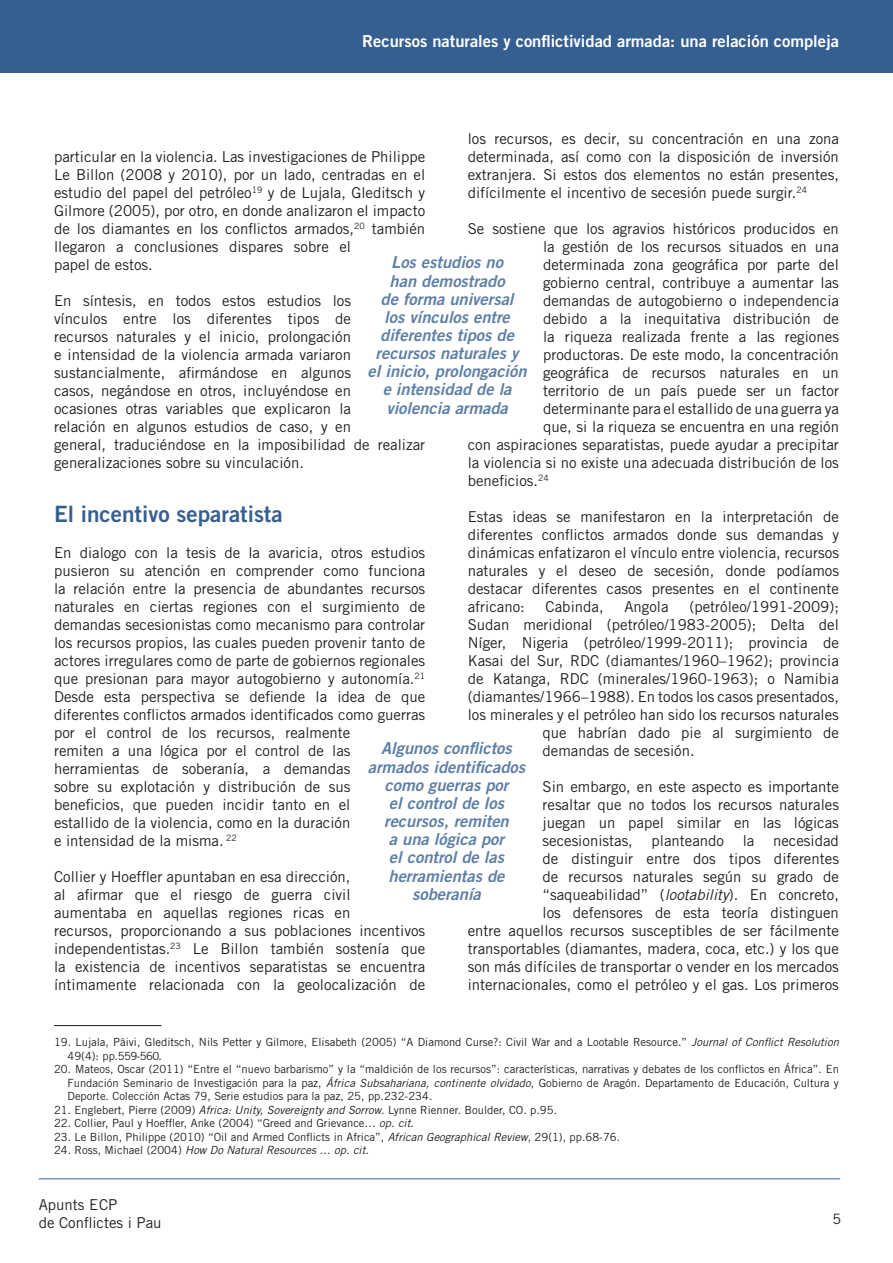
<style>
.page{position:relative;width:893px;height:1263px;background:#fff}
.page>*{position:absolute;margin:0;border:0;box-sizing:border-box;transform-origin:0 0}
.Normal__Web{font:22.5px "Trade Gothic LT Std Bd 2";color:#365f91}
.t1{font:16.5px/18.1px "Trade Gothic LT Std Bd 2 Obl";color:#5e7fa7;text-align:center}
.t2{font:16.5px "Trade Gothic LT Std Bd 2";color:#fff}
.t3{font:15px/18px "Trade Gothic LT Std";color:#231f20}
.t4{font:14.25px "Trade Gothic LT Std";color:#231f20}
.t5{font:11.25px/13.5px "Trade Gothic LT Std";color:#231f20}
.t6{font:italic 11.25px "Trade Gothic LT Std";color:#231f20}
.s1{font-style:italic}
.s2{font-style:normal}
</style>
<div class="page">
<hr style="left:39px;top:1178px;width:801px;height:1px;background:#365f91">
<div style="left:0;top:0;width:893px;height:72px;background:#365f91"></div>
<hr style="left:54px;top:1025px;width:108px;height:1px;background:#231f20">
<p class="t2" style="left:362px;top:31px;width:478px">Recursos naturales y conflictividad armada: una relación compleja</p>
<p class="t3" style="left:468px;top:129px;width:373px;text-align:justify">los recursos, es decir, su concentración en una zona determinada, así como con la disposición de inversión extranjera. Si estos dos elementos no están presentes, difícilmente el incentivo de secesión puede surgir.<sup>24</sup></p>
<p class="t3" style="left:468px;top:219px;width:373px">Se sostiene que los agravios históricos producidos en</p>
<p class="t3" style="left:543px;top:237px;width:297px">la gestión de los recursos situados en una</p>
<p class="t3" style="left:543px;top:255px;width:297px">determinada zona geográfica por parte del</p>
<p class="t3" style="left:543px;top:273px;width:297px">gobierno central, contribuye a aumentar las</p>
<p class="t3" style="left:543px;top:291px;width:297px">demandas de autogobierno o independencia</p>
<p class="t3" style="left:543px;top:309px;width:297px">debido a la inequitativa distribución de</p>
<p class="t3" style="left:543px;top:327px;width:297px">la riqueza realizada frente a las regiones</p>
<p class="t3" style="left:543px;top:345px;width:297px">productoras. De este modo, la concentración</p>
<p class="t3" style="left:543px;top:363px;width:297px">geográfica de recursos naturales en un</p>
<p class="t3" style="left:543px;top:381px;width:297px">territorio de un país puede ser un factor</p>
<p class="t3" style="left:543px;top:399px;width:297px">determinante para el estallido de una guerra ya</p>
<p class="t3" style="left:543px;top:417px;width:297px">que, si la riqueza se encuentra en una región</p>
<p class="t3" style="left:468px;top:435px;width:373px">con aspiraciones separatistas, puede ayudar a precipitar</p>
<p class="t3" style="left:468px;top:453px;width:373px">la violencia si no existe una adecuada distribución de los</p>
<p class="t3" style="left:468px;top:471px;width:83px">beneficios.<sup>24</sup></p>
<p class="t3" style="left:468px;top:507px;width:373px;text-align:justify">Estas ideas se manifestaron en la interpretación de diferentes conflictos armados donde sus demandas y dinámicas enfatizaron el vínculo entre violencia, recursos naturales y el deseo de secesión, donde podíamos destacar diferentes casos presentes en el continente africano:</p>
<p class="t3" style="left:54px;top:147px;width:373px">particular en la violencia. Las investigaciones de Philippe Le Billon (2008 y 2010), por un lado, centradas en el estudio del papel del petróleo<sup>19</sup> y de Lujala, Gleditsch y Gilmore (2005), por otro, en donde analizaron el impacto de los diamantes en los conflictos armados,<sup>20</sup> también llegaron a conclusiones dispares sobre el<br>papel de estos.</p>
<p class="t3" style="left:54px;top:291px;width:373px">En síntesis, en todos estos estudios los<br>vínculos entre los diferentes tipos de<br>recursos naturales y el inicio, prolongación<br>e intensidad de la violencia armada variaron sustancialmente, afirmándose en algunos<br>casos, negándose en otros, incluyéndose en<br>ocasiones otras variables que explicaron la<br>relación en algunos estudios de caso, y en<br>general, traduciéndose en la imposibilidad de realizar generalizaciones sobre su vinculación.</p>
<p class="Normal__Web" style="left:54px;top:500px;width:230px">El incentivo separatista</p>
<p class="t3" style="left:54px;top:543px;width:373px">En dialogo con la tesis de la avaricia, otros estudios pusieron su atención en comprender como funciona la relación entre la presencia de abundantes recursos naturales en ciertas regiones con el surgimiento de demandas secesionistas como mecanismo para controlar los recursos propios, las cuales pueden provenir tanto de actores irregulares como de parte de gobiernos regionales que presionan para mayor autogobierno y autonomía.<sup>21<br></sup>Desde esta perspectiva se defiende la idea de que diferentes conflictos armados identificados como guerras por el control de los recursos, realmente<br>remiten a una lógica por el control de las herramientas de soberanía, a demandas<br>sobre su explotación y distribución de sus<br>beneficios, que pueden incidir tanto en el<br>estallido de la violencia, como en la duración<br>e intensidad de la misma. <sup>22</sup></p>
<p class="t3" style="left:54px;top:867px;width:373px">Collier y Hoeffler apuntaban en esa dirección,<br>al afirmar que el riesgo de guerra civil aumentaba en aquellas regiones ricas en<br>recursos, proporcionando a sus poblaciones incentivos independentistas.<sup>23</sup> Le Billon también sostenía que la existencia de incentivos separatistas se encuentra íntimamente relacionada con la geolocalización de</p>
<p class="t1" style="left:368px;top:254px;width:161px">Los estudios no<br>han demostrado<br>de forma universal<br>los vínculos entre diferentes tipos de recursos naturales y el inicio, prolongación e intensidad de la violencia armada</p>
<p class="t3" style="left:546px;top:597px;width:59px">Cabinda,</p>
<p class="t3" style="left:624px;top:597px;width:46px">Angola</p>
<p class="t3" style="left:689px;top:597px;width:151px">(petróleo/1991-2009);</p>
<p class="t3" style="left:468px;top:615px;width:373px">Sudan meridional (petróleo/1983-2005); Delta del</p>
<p class="t3" style="left:468px;top:633px;width:373px">Níger, Nigeria (petróleo/1999-2011); provincia de</p>
<p class="t3" style="left:468px;top:651px;width:373px">Kasai del Sur, RDC (diamantes/1960–1962); provincia</p>
<p class="t3" style="left:468px;top:669px;width:373px">de Katanga, RDC (minerales/1960-1963); o Namibia</p>
<p class="t3" style="left:468px;top:687px;width:373px">(diamantes/1966–1988). En todos los casos presentados,</p>
<p class="t3" style="left:468px;top:705px;width:373px">los minerales y el petróleo han sido los recursos naturales</p>
<p class="t3" style="left:542px;top:723px;width:298px">que habrían dado pie al surgimiento de</p>
<p class="t3" style="left:542px;top:741px;width:154px">demandas de secesión.</p>
<p class="t3" style="left:468px;top:777px;width:373px;text-align:right">Sin embargo, en este aspecto es importante<br>resaltar que no todos los recursos naturales<br>juegan un papel similar en las lógicas secesionistas, planteando la necesidad<br>de distinguir entre dos tipos diferentes<br>de recursos naturales según su grado de “saqueabilidad” (<span class="s1">lootability</span>). En concreto,<br>los defensores de esta teoría distinguen<br>entre aquellos recursos susceptibles de ser fácilmente transportables (diamantes, madera, coca, etc.) y los que son más difíciles de transportar o vender en los mercados internacionales, como el petróleo y el gas. Los primeros</p>
<p class="t1" style="left:368px;top:740px;width:159px">Algunos conflictos armados identificados como guerras por<br>el control de los recursos, remiten<br>a una lógica por<br>el control de las herramientas de soberanía</p>
<p class="t5" style="left:67px;top:1035px;width:773px;text-indent:-13px">19. Lujala, Päivi, Gleditsch, Nils Petter y Gilmore, Elisabeth (2005) “A Diamond Curse?: Civil War and a Lootable Resource.” <span class="s1">Journal of Conflict Resolution<br></span>49(4): pp.559-560.</p>
<p class="t5" style="left:67px;top:1062px;width:773px;text-align:justify;text-indent:-14px">20. Mateos, Oscar (2011) “Entre el “nuevo barbarismo” y la “maldición de los recursos”: características, narrativas y debates de los conflictos en África”. En Fundación Seminario de Investigación para la paz, <span class="s1">África Subsahariana, continente olvidado</span>, Gobierno de Aragón. Departamento de Educación, Cultura y Deporte. Colección Actas 79, Serie estudios para la paz, 25, pp.232-234.</p>
<p class="t5" style="left:54px;top:1103px;width:505px">21. Englebert, Pierre (2009) <span class="s1">Africa: Unity, Sovereignty and Sorrow</span>. Lynne Rienner. Boulder, CO. p.95.</p>
<p class="t5" style="left:54px;top:1116px;width:361px">22. Collier, Paul y Hoeffler, Anke (2004) “Greed and Grievance… <span class="s1">op. cit</span>.</p>
<p class="t5" style="left:54px;top:1130px;width:568px">23. Le Billon, Philippe (2010) “Oil and Armed Conflicts in Africa”, <span class="s1">African Geographical Review</span>, 29(1), pp.68-76.</p>
<p class="t6" style="left:54px;top:1143px;width:316px"><span class="s2">24. Ross, Michael (2004)</span> How Do Natural Resources … op. cit.</p>
<p class="t3" style="left:39px;top:1195px;width:124px">Apunts ECP<br>de Conflictes i Pau</p>
<p class="t4" style="left:832px;top:1210px;width:10px">5</p>
</div>
